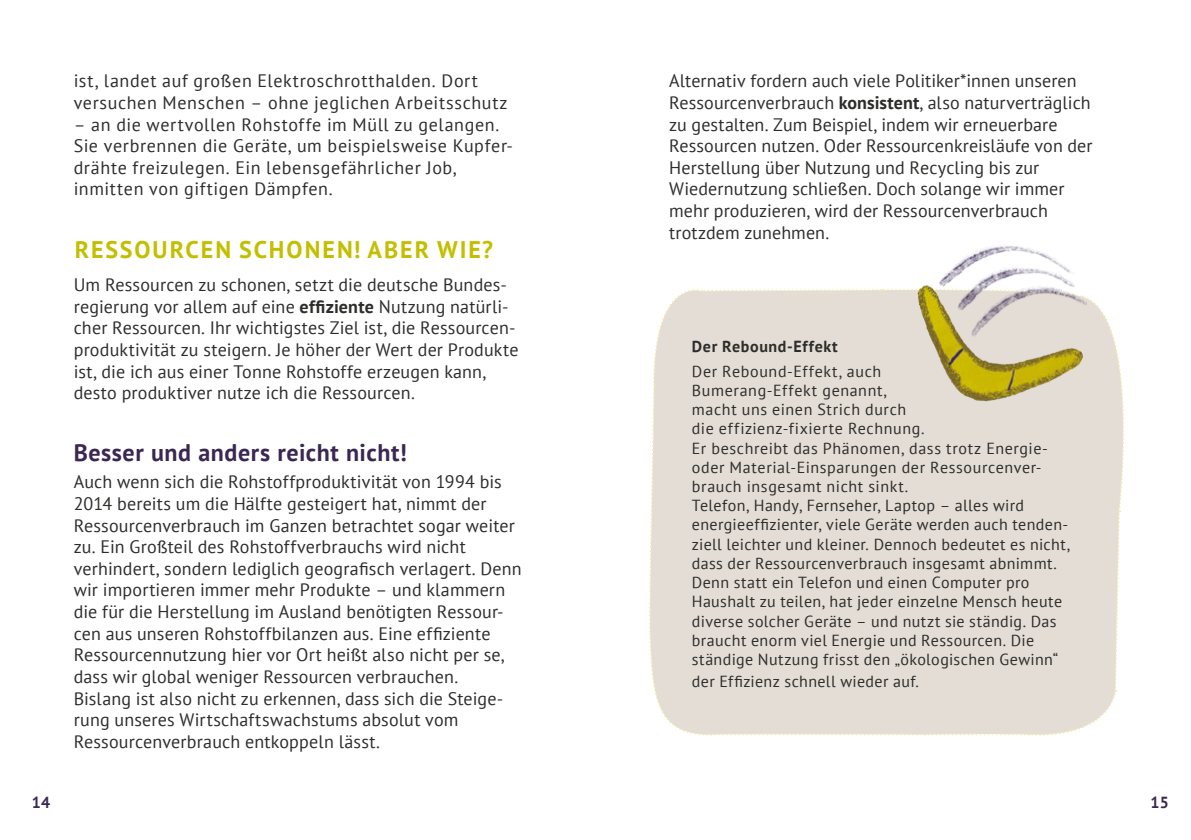
<style>
.page{position:relative;width:1191px;height:840px;background:#fff}
.page>*{position:absolute;margin:0;border:0;box-sizing:border-box;transform-origin:0 0}
.t1{font:700 24px "PT Sans";color:#3a2753}
.t2{font:700 24px "PT Sans";letter-spacing:.08em;color:#c3bf00}
.t3{font:18px/21.6px "PT Sans";letter-spacing:.01em;color:#2d2d2c}
.t4{font:18px/21.6px "PT Sans";letter-spacing:.035em;color:#2d2d2c}
.t5{font:16px/19.2px "PT Sans";letter-spacing:.025em;color:#2d2d2c}
.t6{font:700 16px "PT Sans";letter-spacing:.04em;color:#2d2d2c}
.t7{font:700 16px "PT Sans";color:#3a2753}
.s1{font-weight:700}
</style>
<div class="page">
<div style="left:649px;top:289px;width:475px;height:447px;background:#e3ddd5"></div>
<img style="left:915px;top:245px;width:171px;height:175px">
<p class="t4" style="left:74px;top:71px;width:435px">ist, landet auf großen Elektroschrotthalden. Dort versuchen Menschen – ohne jeglichen Arbeitsschutz</p>
<p class="t4" style="left:74px;top:114px;width:441px">– an die wertvollen Rohstoffe im Müll zu gelangen.<br>Sie verbrennen die Geräte, um beispielsweise Kupfer&shy;drähte freizulegen. Ein lebensgefährlicher Job, inmitten von giftigen Dämpfen.</p>
<h1 class="t2" style="left:75px;top:237px;width:420px">ressourcen schonen! ABer Wie?</h1>
<p class="t3" style="left:74px;top:274px;width:446px">Um Ressourcen zu schonen, setzt die deutsche Bundes&shy;regierung vor allem auf eine <span class="s1">effiziente</span> Nutzung natürli&shy;cher Ressourcen. Ihr wichtigstes Ziel ist, die Ressourcen&shy;produktivität zu steigern. Je höher der Wert der Produkte ist, die ich aus einer Tonne Rohstoffe erzeugen kann, desto produktiver nutze ich die Ressourcen.</p>
<h1 class="t1" style="left:74px;top:440px;width:334px">Besser und anders reicht nicht!</h1>
<p class="t3" style="left:74px;top:471px;width:449px">Auch wenn sich die Rohstoffproduktivität von 1994 bis 2014 bereits um die Hälfte gesteigert hat, nimmt der Ressourcenverbrauch im Ganzen betrachtet sogar weiter zu. Ein Großteil des Rohstoffverbrauchs wird nicht verhindert, sondern lediglich geografisch verlagert. Denn wir importieren immer mehr Produkte – und klammern die für die Herstellung im Ausland benötigten Ressour&shy;cen aus unseren Rohstoffbilanzen aus. Eine effiziente Ressourcennutzung hier vor Ort heißt also nicht per se, dass wir global weniger Ressourcen verbrauchen.<br>Bislang ist also nicht zu erkennen, dass sich die Steige&shy;rung unseres Wirtschaftswachstums absolut vom Ressourcenverbrauch entkoppeln lässt.</p>
<p class="t3" style="left:669px;top:71px;width:425px">Alternativ fordern auch viele Politiker*innen unseren Ressourcenverbrauch <span class="s1">konsistent</span>, also naturverträglich zu gestalten. Zum Beispiel, indem wir erneuerbare Ressourcen nutzen. Oder Ressourcenkreisläufe von der Herstellung über Nutzung und Recycling bis zur Wiedernutzung schließen. Doch solange wir immer mehr produzieren, wird der Ressourcenverbrauch trotzdem zunehmen.</p>
<p class="t6" style="left:692px;top:338px;width:147px">Der rebound-effekt</p>
<p class="t5" style="left:692px;top:362px;width:379px">Der Rebound-Effekt, auch<br>Bumerang-Effekt genannt,<br>macht uns einen Strich durch<br>die effizienz-fixierte Rechnung.<br>Er beschreibt das Phänomen, dass trotz Energie&shy;oder Material-Einsparungen der Ressourcenver&shy;brauch insgesamt nicht sinkt.<br>Telefon, Handy, Fernseher, Laptop – alles wird energieeffizienter, viele Geräte werden auch tenden&shy;ziell leichter und kleiner. Dennoch bedeutet es nicht, dass der Ressourcenverbrauch insgesamt abnimmt.<br>Denn statt ein Telefon und einen Computer pro Haushalt zu teilen, hat jeder einzelne Mensch heute diverse solcher Geräte – und nutzt sie ständig. Das braucht enorm viel Energie und Ressourcen. Die ständige Nutzung frisst den „ökologischen Gewinn“</p>
<p class="t5" style="left:692px;top:670px;width:229px">der Effizienz schnell wieder auf.</p>
<p class="t7" style="left:32px;top:793px;width:20px">14</p>
<p class="t7" style="left:1150px;top:793px;width:20px">15</p>
</div>
